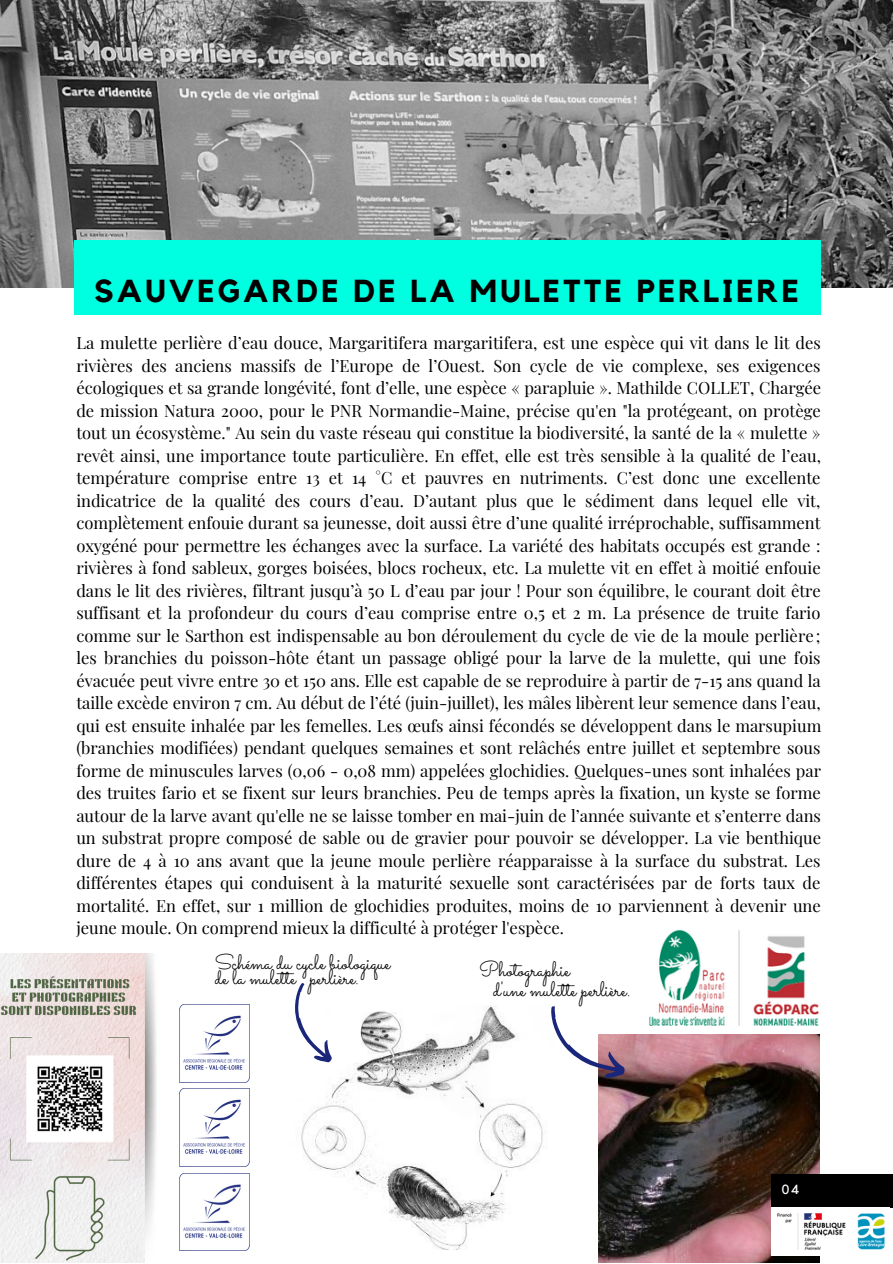
<style>
.page{position:relative;width:893px;height:1264px;background:#fff}
.page>*{position:absolute;margin:0;border:0;box-sizing:border-box;transform-origin:0 0}
.t1{font:700 31.65px "Kollektif";letter-spacing:.1em;color:#000}
.t2{font:21px/15.8px "Sacramento";color:#000}
.t3{font:16.5px/22.5px "Playfair Display";color:#000;text-align:justify}
.t4{font:13.2px "Kollektif";color:#fff}
</style>
<div class="page">
<img style="left:0;top:0;width:892px;height:287px">
<div style="left:74px;top:241px;width:747px;height:74px;background:#00ffe0"></div>
<img style="left:598px;top:1034px;width:221px;height:228px">
<div style="left:771px;top:1174px;width:121px;height:33px;background:#000"></div>
<img style="left:0;top:953px;width:180px;height:309px">
<img style="left:649px;top:929px;width:169px;height:96px">
<img style="left:771px;top:1207px;width:114px;height:48px">
<img style="left:301px;top:1005px;width:242px;height:244px">
<img style="left:180px;top:1004px;width:69px;height:78px">
<img style="left:180px;top:1173px;width:69px;height:77px">
<img style="left:180px;top:1088px;width:69px;height:78px">
<svg style="left:295px;top:983px;width:42px;height:85px"></svg>
<svg style="left:535px;top:1005px;width:95px;height:82px"></svg>
<h1 class="t1" style="left:94px;top:277px;width:706px">SAUVEGARDE DE LA MULETTE PERLIERE</h1>
<p class="t3" style="left:76px;top:331px;width:746px">La mulette perlière d’eau douce, Margaritifera margaritifera, est une espèce qui vit dans le lit des rivières des anciens massifs de l’Europe de l’Ouest. Son cycle de vie complexe, ses exigences écologiques et sa grande longévité, font d’elle, une espèce « parapluie ». Mathilde COLLET, Chargée de mission Natura 2000, pour le PNR Normandie-Maine, précise qu'en "la protégeant, on protège tout un écosystème." Au sein du vaste réseau qui constitue la biodiversité, la santé de la « mulette » revêt ainsi, une importance toute particulière. En effet, elle est très sensible à la qualité de l’eau, température comprise entre 13 et 14 °C et pauvres en nutriments. C’est donc une excellente indicatrice de la qualité des cours d’eau. D’autant plus que le sédiment dans lequel elle vit, complètement enfouie durant sa jeunesse, doit aussi être d’une qualité irréprochable, suffisamment oxygéné pour permettre les échanges avec la surface. La variété des habitats occupés est grande : rivières à fond sableux, gorges boisées, blocs rocheux, etc. La mulette vit en effet à moitié enfouie dans le lit des rivières, filtrant jusqu’à 50 L d’eau par jour ! Pour son équilibre, le courant doit être suffisant et la profondeur du cours d’eau comprise entre 0,5 et 2 m. La présence de truite fario comme sur le Sarthon est indispensable au bon déroulement du cycle de vie de la moule perlière; les branchies du poisson-hôte étant un passage obligé pour la larve de la mulette, qui une fois évacuée peut vivre entre 30 et 150 ans. Elle est capable de se reproduire à partir de 7-15 ans quand la taille excède environ 7 cm. Au début de l’été (juin-juillet), les mâles libèrent leur semence dans l’eau, qui est ensuite inhalée par les femelles. Les œufs ainsi fécondés se développent dans le marsupium (branchies modifiées) pendant quelques semaines et sont relâchés entre juillet et septembre sous forme de minuscules larves (0,06 - 0,08 mm) appelées glochidies. Quelques-unes sont inhalées par des truites fario et se fixent sur leurs branchies. Peu de temps après la fixation, un kyste se forme autour de la larve avant qu'elle ne se laisse tomber en mai-juin de l’année suivante et s’enterre dans un substrat propre composé de sable ou de gravier pour pouvoir se développer. La vie benthique dure de 4 à 10 ans avant que la jeune moule perlière réapparaisse à la surface du substrat. Les différentes étapes qui conduisent à la maturité sexuelle sont caractérisées par de forts taux de mortalité. En effet, sur 1 million de glochidies produites, moins de 10 parviennent à devenir une jeune moule. On comprend mieux la difficulté à protéger l'espèce.</p>
<p class="t2" style="left:215px;top:953px;width:177px">Schéma du cycle biologique de la mulet e perlière.</p>
<p class="t2" style="left:493px;top:958px;width:139px;line-height:20.2px;text-indent:-14px">Photographie<br>d'une mulet e perlière.</p>
<p class="t4" style="left:781px;top:1182px;width:19px">04</p>
</div>
